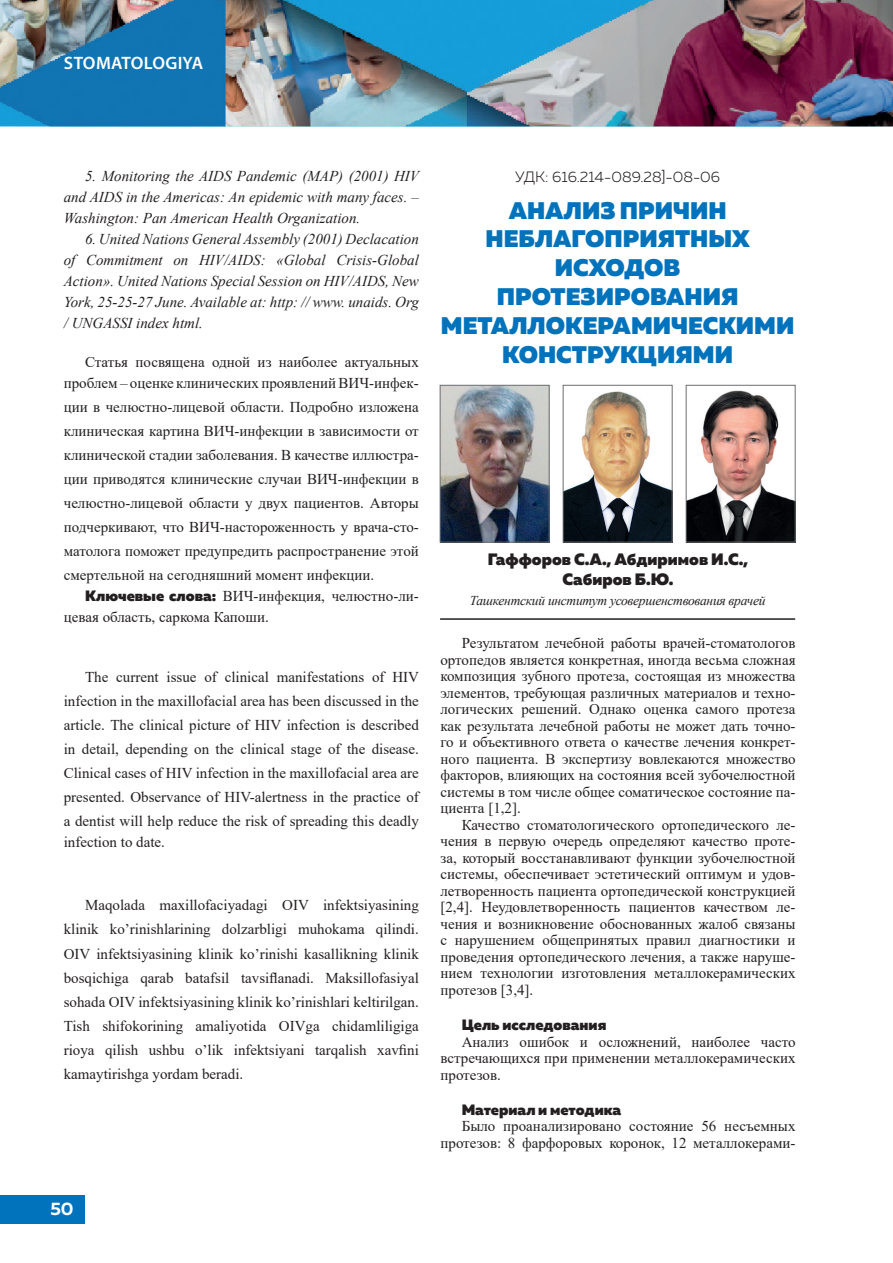
<style>
.page{position:relative;width:893px;height:1263px;background:#fff}
.page>*{position:absolute;margin:0;border:0;box-sizing:border-box;transform-origin:0 0}
.txt{font:900 24px/28.8px "Muller";color:#0073bc;text-align:center}
.t1{font:600 18px "Myriad Pro";letter-spacing:.01em;color:#fff}
.t2{font:700 18px "Muller";color:#fff}
.txt-2{font:900 16.5px "Muller";color:#231f20}
.txt-3{font:15px/16.5px "Times New Roman";color:#231f20;text-align:justify}
.txt-4{font:italic 15px/21px "Times New Roman";color:#231f20;text-align:justify}
.txt-5{font:900 15px "Muller";color:#231f20}
.txt-6{font:300 15px "Muller";color:#231f20}
.txt-7{font:italic 13.5px "Times New Roman";letter-spacing:-.02em;color:#231f20}
.s1{font-family:"Muller";font-weight:900}
</style>
<div class="page">
<div style="left:0;top:1195px;width:84px;height:28px;background:#0073bc"></div>
<img style="left:0;top:0;width:893px;height:126px">
<img style="left:442px;top:387px;width:105px;height:153px">
<div style="left:440px;top:385px;width:109px;height:157px;border:1px solid #6c6d70"></div>
<img style="left:565px;top:391px;width:105px;height:149px">
<div style="left:563px;top:385px;width:109px;height:157px;border:1px solid #6c6d70"></div>
<img style="left:688px;top:390px;width:105px;height:150px">
<div style="left:686px;top:385px;width:109px;height:157px;border:1px solid #6c6d70"></div>
<hr style="left:440px;top:618px;width:355px;height:2px;background:#231f20">
<p class="t1" style="left:64px;top:51px;width:141px">STOMATOLOGIYA</p>
<p class="txt-4" style="left:64px;top:165px;width:357px;text-indent:21px">5. Monitoring the AIDS Pandemic (MAP) (2001) HIV and AIDS in the Americas: An epidemic with many faces. – Washington: Pan American Health Organization.</p>
<p class="txt-4" style="left:64px;top:228px;width:357px;text-indent:21px">6. United Nations General Assembly (2001) Declacation of Commitment on HIV/AIDS: «Global Crisis-Global Action». United Nations Special Session on HIV/AIDS, New York, 25-25-27 June. Available at: http: // www. unaids. Org / UNGASSI index html.</p>
<p class="txt-3" style="left:64px;top:351px;width:357px;line-height:21px;text-align:right">Статья посвящена одной из наиболее актуальных проблем – оценке клинических проявлений ВИЧ-инфек-</p>
<p class="txt-3" style="left:64px;top:395px;width:357px;line-height:24px">ции в челюстно-лицевой области. Подробно изложена клиническая картина ВИЧ-инфекции в зависимости от клинической стадии заболевания. В качестве иллюстра&shy;ции приводятся клинические случаи ВИЧ-инфекции в челюстно-лицевой области у двух пациентов. Авторы подчеркивают, что ВИЧ-настороженность у врача-сто&shy;матолога поможет предупредить распространение этой смертельной на сегодняшний момент инфекции.</p>
<p class="txt-3" style="left:64px;top:585px;width:357px;line-height:21px;text-indent:21px"><span class="s1">Ключевые слова:</span> ВИЧ-инфекция, челюстно-ли&shy;цевая область, саркома Капоши.</p>
<p class="txt-3" style="left:64px;top:665px;width:357px;line-height:24px;text-indent:21px">The current issue of clinical manifestations of HIV infection in the maxillofacial area has been discussed in the article. The clinical picture of HIV infection is described in detail, depending on the clinical stage of the disease.<br>Clinical cases of HIV infection in the maxillofacial area are presented. Observance of HIV-alertness in the practice of a dentist will help reduce the risk of spreading this deadly</p>
<p class="txt-3" style="left:64px;top:834px;width:103px">infection to date.</p>
<p class="txt-3" style="left:64px;top:893px;width:357px;line-height:24px;text-indent:21px">Maqolada maxillofaciyadagi OIV infektsiyasining klinik ko’rinishlarining dolzarbligi muhokama qilindi.<br>OIV infektsiyasining klinik ko’rinishi kasallikning klinik bosqichiga qarab batafsil tavsiflanadi. Maksillofasiyal sohada OIV infektsiyasining klinik ko’rinishlari keltirilgan.<br>Tish shifokorining amaliyotida OIVga chidamliligiga rioya qilish ushbu o’lik infektsiyani tarqalish xavfini kamaytirishga yordam beradi.</p>
<p class="txt-6" style="left:515px;top:168px;width:206px">УДК: 616.214-089.28]-08-06</p>
<p class="txt" style="left:509px;top:196px;width:219px">АНАЛИЗ ПРИЧИН</p>
<p class="txt" style="left:485px;top:225px;width:266px">НЕБЛАГОПРИЯТНЫХ</p>
<p class="txt" style="left:555px;top:254px;width:127px">ИСХОДОВ</p>
<p class="txt" style="left:497px;top:283px;width:243px">ПРОТЕЗИРОВАНИЯ</p>
<p class="txt" style="left:441px;top:311px;width:355px">МЕТАЛЛОКЕРАМИЧЕСКИМИ<br>КОНСТРУКЦИЯМИ</p>
<p class="txt-2" style="left:488px;top:549px;width:262px">Гаффоров С.А., Абдиримов И.С.,</p>
<p class="txt-2" style="left:562px;top:568px;width:113px">Сабиров Б.Ю.</p>
<p class="txt-7" style="left:470px;top:591px;width:297px">Ташкентский институт усовершенствования врачей</p>
<p class="txt-3" style="left:440px;top:634px;width:357px;text-indent:21px">Результатом лечебной работы врачей-стоматологов ортопедов является конкретная, иногда весьма сложная композиция зубного протеза, состоящая из множества элементов, требующая различных материалов и техно&shy;логических решений. Однако оценка самого протеза как результата лечебной работы не может дать точно&shy;го и объективного ответа о качестве лечения конкрет&shy;ного пациента. В экспертизу вовлекаются множество факторов, влияющих на состояния всей зубочелюстной системы в том числе общее соматическое состояние па&shy;циента [1,2].</p>
<p class="txt-3" style="left:440px;top:816px;width:357px;text-indent:21px">Качество стоматологического ортопедического ле&shy;чения в первую очередь определяют качество проте&shy;за, который восстанавливают функции зубочелюстной системы, обеспечивает эстетический оптимум и удов&shy;летворенность пациента ортопедической конструкцией [2,4]. Неудовлетворенность пациентов качеством ле&shy;чения и возникновение обоснованных жалоб связаны с нарушением общепринятых правил диагностики и проведения ортопедического лечения, а также наруше&shy;нием технологии изготовления металлокерамических протезов [3,4].</p>
<p class="txt-5" style="left:462px;top:1015px;width:146px">Цель исследования</p>
<p class="txt-3" style="left:440px;top:1033px;width:357px;text-indent:21px">Анализ ошибок и осложнений, наиболее часто встречающихся при применении металлокерамических протезов.</p>
<p class="txt-5" style="left:462px;top:1100px;width:161px">Материал и методика</p>
<p class="txt-3" style="left:440px;top:1117px;width:357px;text-align:right">Было проанализировано состояние 56 несъемных протезов: 8 фарфоровых коронок, 12 металлокерами-</p>
<p class="t2" style="left:50px;top:1198px;width:25px">50</p>
</div>
